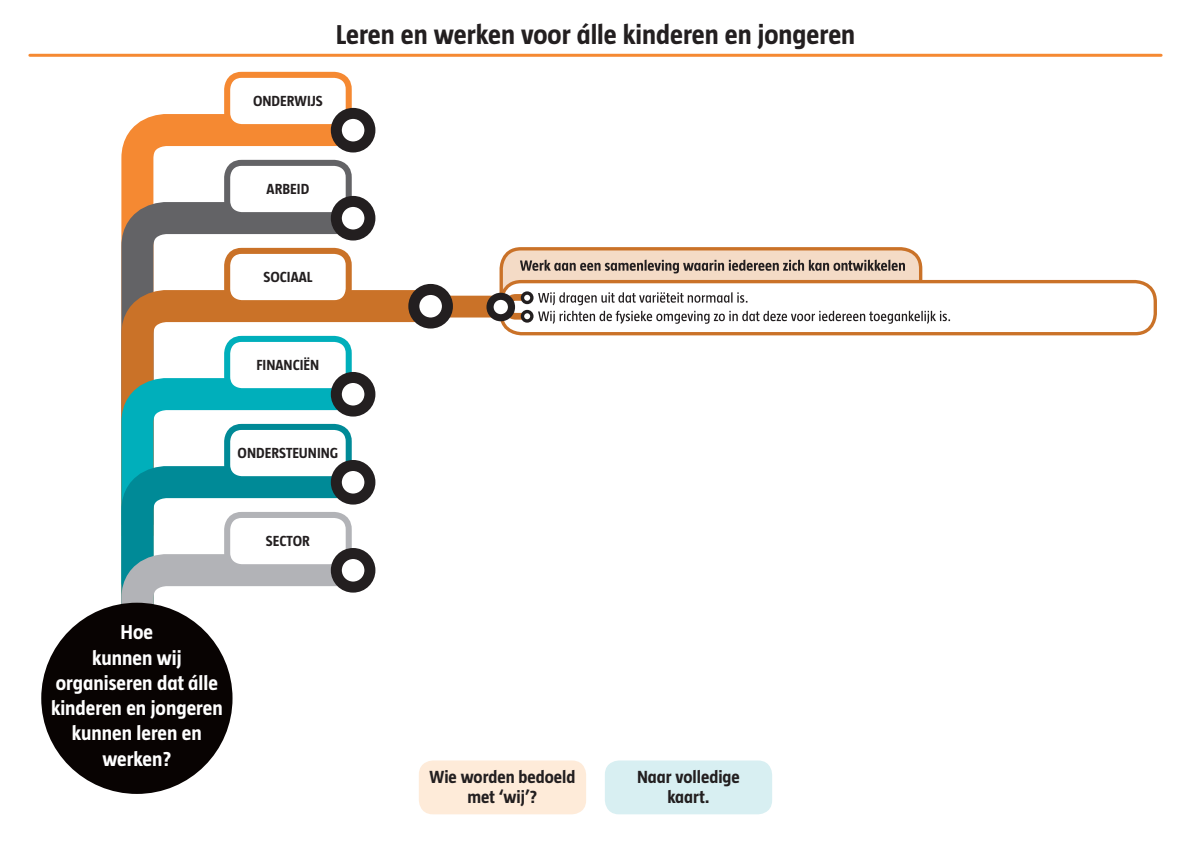
<style>
.page{position:relative;width:1191px;height:842px;background:#fff}
.page>*{position:absolute;margin:0;border:0;box-sizing:border-box;transform-origin:0 0}
.t1{font:700 28px "Tazzer";color:#231f20}
.t2{font:700 20.7px/25.3px "Tazzer";color:#fff;text-align:center}
.t3{font:700 18px/20px "Tazzer";color:#231f20;text-align:center}
.t4{font:700 15px "Tazzer";color:#231f20}
</style>
<div class="page">
<svg style="left:121px;top:107px;width:255px;height:79px"></svg>
<svg style="left:121px;top:186px;width:255px;height:88px"></svg>
<svg style="left:121px;top:274px;width:343px;height:88px"></svg>
<svg style="left:121px;top:362px;width:255px;height:88px"></svg>
<svg style="left:121px;top:450px;width:255px;height:88px"></svg>
<svg style="left:106px;top:538px;width:270px;height:182px"></svg>
<div style="left:361px;top:296px;width:148px;height:21px;background:#ca7228"></div>
<div style="left:501px;top:249px;width:419px;height:75px;background:#f4dbc6;border-radius:20px"></div>
<div style="left:499px;top:247px;width:423px;height:78px;border:3px solid #ca7228;border-radius:20px"></div>
<div style="left:501px;top:282px;width:654px;height:52px;background:#fff;border-radius:20px"></div>
<div style="left:499px;top:280px;width:658px;height:55px;border:3px solid #ca7228;border-radius:20px"></div>
<div style="left:227px;top:75px;width:122px;height:52px;background:#fff;border-radius:15px"></div>
<div style="left:224px;top:72px;width:128px;height:58px;border:6px solid #f58932;border-radius:15px"></div>
<div style="left:227px;top:163px;width:122px;height:52px;background:#fff;border-radius:15px"></div>
<div style="left:224px;top:160px;width:128px;height:58px;border:6px solid #636366;border-radius:15px"></div>
<div style="left:227px;top:251px;width:122px;height:52px;background:#fff;border-radius:15px"></div>
<div style="left:224px;top:248px;width:128px;height:58px;border:6px solid #ca7228;border-radius:15px"></div>
<div style="left:227px;top:339px;width:122px;height:52px;background:#fff;border-radius:15px"></div>
<div style="left:224px;top:336px;width:128px;height:58px;border:6px solid #00afbb;border-radius:15px"></div>
<div style="left:227px;top:427px;width:122px;height:52px;background:#fff;border-radius:15px"></div>
<div style="left:224px;top:424px;width:128px;height:58px;border:6px solid #008a97;border-radius:15px"></div>
<div style="left:227px;top:515px;width:122px;height:52px;background:#fff;border-radius:15px"></div>
<div style="left:224px;top:512px;width:128px;height:58px;border:6px solid #b2b3b7;border-radius:15px"></div>
<div style="left:605px;top:760px;width:167px;height:54px;background:#d8eff2;border-radius:14px"></div>
<div style="left:419px;top:760px;width:167px;height:54px;background:#feebd9;border-radius:14px"></div>
<hr style="left:30px;top:54px;width:1131px;height:3px;background:#f58932">
<svg style="left:495px;top:291px;width:455px;height:33px"></svg>
<svg style="left:520px;top:260px;width:385px;height:13px"></svg>
<div style="left:41px;top:603px;width:191px;height:191px;background:#080302;border-radius:50%"></div>
<div style="left:336px;top:113px;width:34px;height:34px;background:#fff;border-radius:50%"></div>
<div style="left:331px;top:108px;width:44px;height:44px;border:11px solid #231f20;border-radius:50%"></div>
<div style="left:336px;top:201px;width:34px;height:34px;background:#fff;border-radius:50%"></div>
<div style="left:331px;top:196px;width:44px;height:44px;border:11px solid #231f20;border-radius:50%"></div>
<svg style="left:336px;top:377px;width:34px;height:34px"></svg>
<div style="left:331px;top:372px;width:44px;height:45px;border:11px solid #231f20;border-radius:50%"></div>
<svg style="left:336px;top:465px;width:34px;height:34px"></svg>
<div style="left:331px;top:460px;width:44px;height:45px;border:11px solid #231f20;border-radius:50%"></div>
<svg style="left:336px;top:553px;width:34px;height:34px"></svg>
<div style="left:331px;top:548px;width:44px;height:45px;border:11px solid #231f20;border-radius:50%"></div>
<svg style="left:414px;top:289px;width:33px;height:34px"></svg>
<div style="left:408px;top:284px;width:45px;height:44px;border:11px solid #231f20;border-radius:50%"></div>
<div style="left:522px;top:312px;width:10px;height:9px;background:#fff;border-radius:50%"></div>
<div style="left:521px;top:310px;width:12px;height:13px;border:3px solid #231f20;border-radius:50%"></div>
<div style="left:522px;top:293px;width:10px;height:9px;background:#fff;border-radius:50%"></div>
<div style="left:521px;top:291px;width:12px;height:13px;border:3px solid #231f20;border-radius:50%"></div>
<div style="left:490px;top:296px;width:21px;height:22px;background:#fff;border-radius:50%"></div>
<div style="left:486px;top:293px;width:29px;height:28px;border:7px solid #231f20;border-radius:50%"></div>
<h1 class="t1" style="left:336px;top:20px;width:521px">Leren en werken voor álle kinderen en jongeren</h1>
<p class="t4" style="left:253px;top:93px;width:71px">ONDERWIJS</p>
<p class="t4" style="left:267px;top:181px;width:44px">ARBEID</p>
<p class="t4" style="left:263px;top:269px;width:50px">SOCIAAL</p>
<p class="t4" style="left:256px;top:357px;width:64px">FINANCIËN</p>
<p class="t4" style="left:238px;top:445px;width:102px">ONDERSTEUNING</p>
<p class="t4" style="left:266px;top:533px;width:45px">SECTOR</p>
<p class="t2" style="left:51px;top:620px;width:173px">Hoe<br>kunnen wij organiseren dat álle kinderen en jongeren kunnen leren en werken?</p>
<p class="t3" style="left:429px;top:767px;width:147px">Wie worden bedoeld met ‘wij’?</p>
<p class="t3" style="left:637px;top:767px;width:104px">Naar volledige kaart.</p>
</div>
